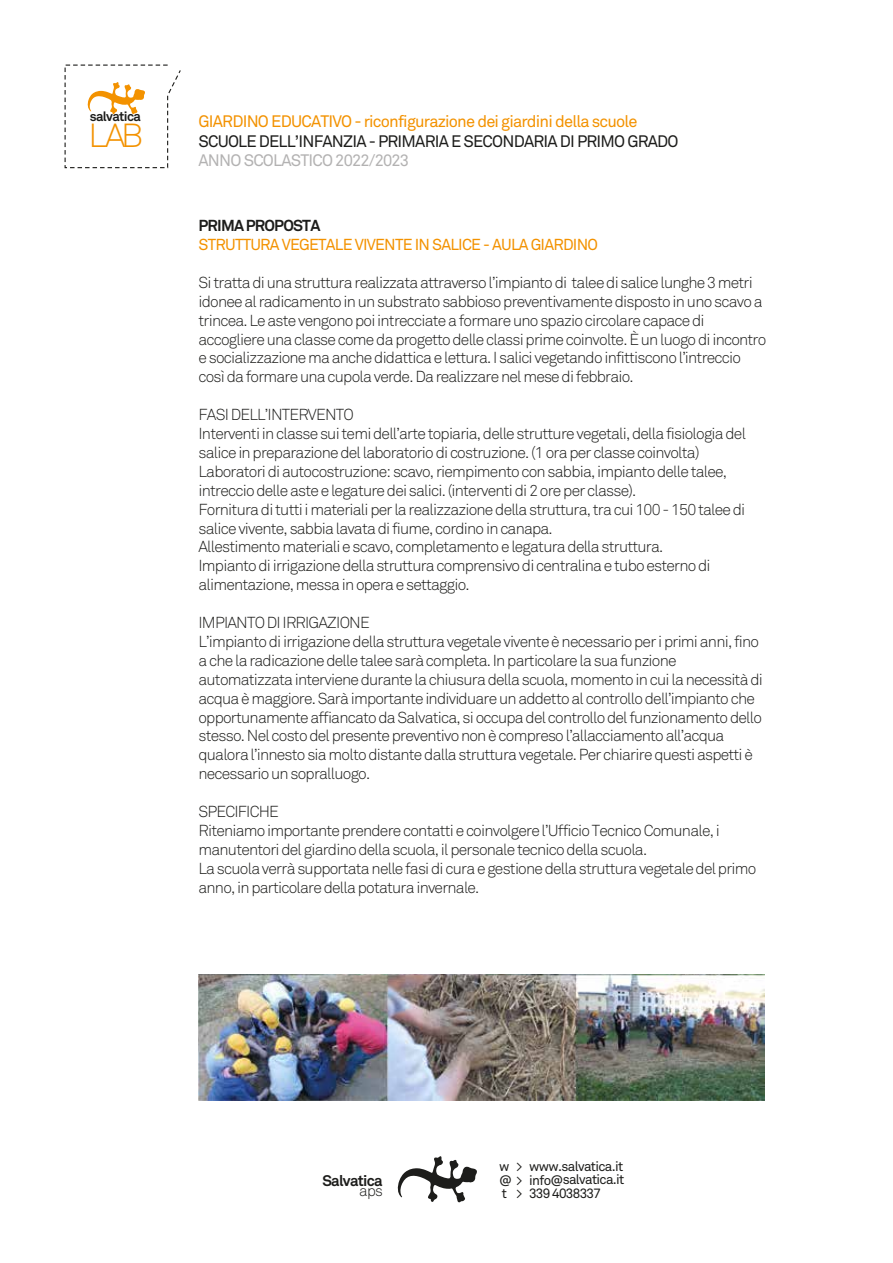
<style>
.page{position:relative;width:893px;height:1263px;background:#fff}
.page>*{position:absolute;margin:0;border:0;box-sizing:border-box;transform-origin:0 0}
.t1{font:300 33px "Akkurat";color:#f39200}
.t2{font:16.5px "Akkurat";letter-spacing:-.05em;color:#f39200}
.t3{font:16.5px "Akkurat";letter-spacing:-.05em;color:#1d1d1b}
.t4{font:16.5px "Akkurat";letter-spacing:-.05em;color:#b3b2b2}
.t5{font:300 15.75px/18.9px "Akkurat";letter-spacing:-.05em;color:#1d1d1b}
.t6{font:15.75px "Akkurat";letter-spacing:-.05em;color:#f39200}
.t7{font:700 15.75px "Akkurat";letter-spacing:-.05em;color:#1d1d1b}
.t8{font:700 15.15px "Akkurat";letter-spacing:-.055em;color:#1d1d1b}
.t9{font:300 15.15px "Akkurat";color:#1d1d1b}
.t10{font:13.5px/13.5px "Akkurat";letter-spacing:-.055em;color:#1d1d1b;text-align:justify}
.t11{font:700 13.2px "Akkurat";letter-spacing:-.05em;color:#1d1d1b}
</style>
<div class="page">
<svg style="left:64px;top:64px;width:117px;height:105px"></svg>
<svg style="left:397px;top:1156px;width:80px;height:46px"></svg>
<img style="left:199px;top:975px;width:565px;height:125px">
<p class="t11" style="left:90px;top:108px;width:52px">salvatica</p>
<h1 class="t1" style="left:89px;top:116px;width:56px">LAB</h1>
<p class="t2" style="left:198px;top:111px;width:441px">GIARDINO EDUCATIVO - riconfigurazione dei giardini della scuole</p>
<p class="t3" style="left:198px;top:131px;width:482px">SCUOLE DELL’INFANZIA - PRIMARIA E SECONDARIA DI PRIMO GRADO</p>
<p class="t4" style="left:198px;top:151px;width:212px">ANNO SCOLASTICO 2022/2023</p>
<p class="t7" style="left:198px;top:216px;width:123px">PRIMA PROPOSTA</p>
<p class="t6" style="left:198px;top:235px;width:401px">STRUTTURA VEGETALE VIVENTE IN SALICE - AULA GIARDINO</p>
<p class="t5" style="left:198px;top:273px;width:569px">Si tratta di una struttura realizzata attraverso l’impianto di talee di salice lunghe 3 metri idonee al radicamento in un substrato sabbioso preventivamente disposto in uno scavo a trincea. Le aste vengono poi intrecciate a formare uno spazio circolare capace di accogliere una classe come da progetto delle classi prime coinvolte. È un luogo di incontro e socializzazione ma anche didattica e lettura. I salici vegetando infittiscono l’intreccio così da formare una cupola verde. Da realizzare nel mese di febbraio.</p>
<p class="t5" style="left:198px;top:405px;width:549px">FASI DELL’INTERVENTO<br>Interventi in classe sui temi dell’arte topiaria, delle strutture vegetali, della fisiologia del salice in preparazione del laboratorio di costruzione. (1 ora per classe coinvolta)<br>Laboratori di autocostruzione: scavo, riempimento con sabbia, impianto delle talee, intreccio delle aste e legature dei salici. (interventi di 2 ore per classe).<br>Fornitura di tutti i materiali per la realizzazione della struttura, tra cui 100 - 150 talee di salice vivente, sabbia lavata di fiume, cordino in canapa.<br>Allestimento materiali e scavo, completamento e legatura della struttura.<br>Impianto di irrigazione della struttura comprensivo di centralina e tubo esterno di alimentazione, messa in opera e settaggio.</p>
<p class="t5" style="left:198px;top:613px;width:566px">IMPIANTO DI IRRIGAZIONE<br>L’impianto di irrigazione della struttura vegetale vivente è necessario per i primi anni, fino a che la radicazione delle talee sarà completa. In particolare la sua funzione automatizzata interviene durante la chiusura della scuola, momento in cui la necessità di acqua è maggiore. Sarà importante individuare un addetto al controllo dell’impianto che opportunamente affiancato da Salvatica, si occupa del controllo del funzionamento dello stesso. Nel costo del presente preventivo non è compreso l’allacciamento all’acqua qualora l’innesto sia molto distante dalla struttura vegetale. Per chiarire questi aspetti è necessario un sopralluogo.</p>
<p class="t5" style="left:198px;top:802px;width:559px">SPECIFICHE<br>Riteniamo importante prendere contatti e coinvolgere l’Ufficio Tecnico Comunale, i manutentori del giardino della scuola, il personale tecnico della scuola.<br>La scuola verrà supportata nelle fasi di cura e gestione della struttura vegetale del primo anno, in particolare della potatura invernale.</p>
<p class="t8" style="left:322px;top:1171px;width:62px">Salvatica</p>
<p class="t9" style="left:359px;top:1182px;width:25px">aps</p>
<p class="t10" style="left:499px;top:1160px;width:127px">w &gt; www.salvatica.it @ &gt; info@salvatica.it t &gt; 339 4038337</p>
</div>
